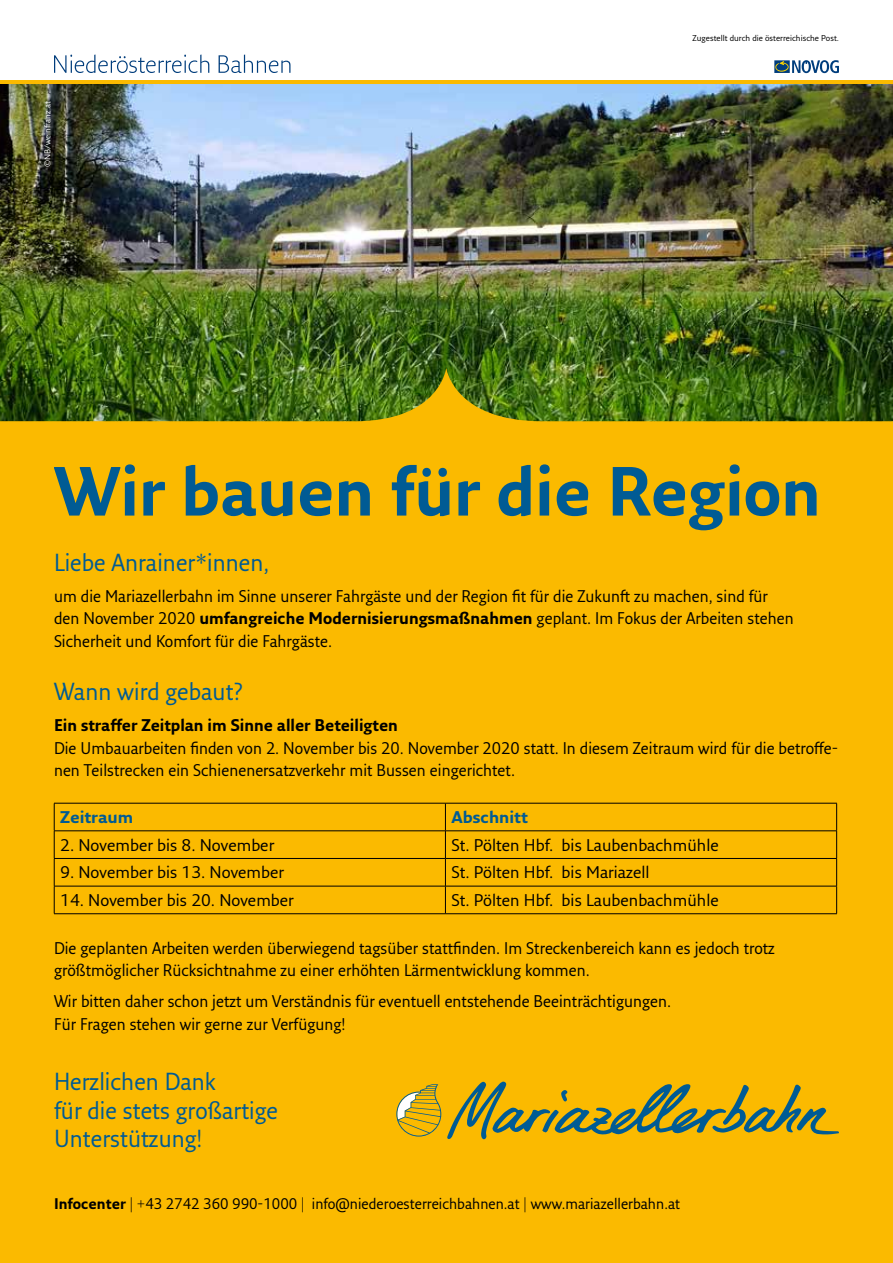
<style>
.page{position:relative;width:893px;height:1263px;background:#fff}
.page>*{position:absolute;margin:0;border:0;box-sizing:border-box;transform-origin:0 0}
.t1{font:700 67.5px "Fresco Sans Pro";color:#005b94;scale:.95 1}
.t2{font:24px/28.8px "Fresco Sans Pro";color:#005b94;scale:.95 1}
.t3{font:16.5px/22.5px "Fresco Sans Pro";color:#000;scale:.95 1}
.t4{font:16.5px "Fresco Sans Pro";color:#000}
.t5{font:700 16.5px "Fresco Sans Pro";color:#000;scale:.95 1}
.t6{font:700 16.5px "Fresco Sans Pro";color:#005b94}
.t7{font:15px "Fresco Sans Pro";color:#000;scale:.95 1}
.t8{font:8.25px "Fresco Sans Pro";color:#000}
.t9{font:8.25px "Fresco Sans Pro";color:#fff}
.s1{font-weight:700}
</style>
<div class="page">
<img style="left:0;top:84px;width:893px;height:284px">
<div style="left:0;top:368px;width:893px;height:895px;background:#fbba00"></div>
<svg style="left:396px;top:1084px;width:45px;height:52px"></svg>
<svg style="left:447px;top:1081px;width:392px;height:58px"></svg>
<hr style="left:0;top:81px;width:893px;height:3px;background:#fbba00">
<svg style="left:54px;top:55px;width:155px;height:18px"></svg>
<svg style="left:219px;top:55px;width:71px;height:18px"></svg>
<svg style="left:774px;top:60px;width:65px;height:13px"></svg>
<hr style="left:54px;top:803px;width:391px;height:1px;background:#000">
<hr style="left:445px;top:803px;width:392px;height:1px;background:#000">
<hr style="left:54px;top:830px;width:391px;height:1px;background:#000">
<hr style="left:445px;top:830px;width:392px;height:1px;background:#000">
<hr style="left:54px;top:858px;width:391px;height:1px;background:#000">
<hr style="left:445px;top:858px;width:392px;height:1px;background:#000">
<hr style="left:54px;top:886px;width:391px;height:1px;background:#000">
<svg style="left:54px;top:803px;width:1px;height:110px"></svg>
<hr style="left:445px;top:886px;width:392px;height:1px;background:#000">
<svg style="left:445px;top:803px;width:1px;height:110px"></svg>
<svg style="left:836px;top:803px;width:1px;height:110px"></svg>
<hr style="left:54px;top:913px;width:391px;height:1px;background:#000">
<hr style="left:445px;top:913px;width:392px;height:1px;background:#000">
<p class="t9" style="left:42px;top:167px;width:68px;rotate:-90deg">©NB/weinfranz.at</p>
<p class="t8" style="left:693px;top:33px;width:148px">Zugestellt durch die österreichische Post.</p>
<h1 class="t1" style="left:54px;top:449px;width:809px">Wir bauen für die Region</h1>
<h2 class="t2" style="left:54px;top:547px;width:228px">Liebe Anrainer*innen,</h2>
<p class="t3" style="left:54px;top:584px;width:780px">um die Mariazellerbahn im Sinne unserer Fahrgäste und der Region fit für die Zukunft zu machen, sind für den November 2020 <span class="s1">umfangreiche Modernisierungsmaßnahmen</span> geplant. Im Fokus der Arbeiten stehen<br>Sicherheit und Komfort für die Fahrgäste.</p>
<h2 class="t2" style="left:54px;top:677px;width:200px">Wann wird gebaut?</h2>
<p class="t5" style="left:54px;top:715px;width:364px">Ein straffer Zeitplan im Sinne aller Beteiligten</p>
<p class="t3" style="left:54px;top:736px;width:827px">Die Umbauarbeiten finden von 2. November bis 20. November 2020 statt. In diesem Zeitraum wird für die betroffe&shy;nen Teilstrecken ein Schienenersatzverkehr mit Bussen eingerichtet.</p>
<p class="t6" style="left:60px;top:807px;width:75px">Zeitraum</p>
<p class="t6" style="left:451px;top:807px;width:78px">Abschnitt</p>
<p class="t4" style="left:60px;top:835px;width:216px">2. November bis 8. November</p>
<p class="t4" style="left:451px;top:835px;width:269px">St. Pölten Hbf. bis Laubenbachmühle</p>
<p class="t4" style="left:60px;top:862px;width:225px">9. November bis 13. November</p>
<p class="t4" style="left:451px;top:862px;width:200px">St. Pölten Hbf. bis Mariazell</p>
<p class="t4" style="left:60px;top:890px;width:235px">14. November bis 20. November</p>
<p class="t4" style="left:451px;top:890px;width:269px">St. Pölten Hbf. bis Laubenbachmühle</p>
<p class="t3" style="left:54px;top:936px;width:760px">Die geplanten Arbeiten werden überwiegend tagsüber stattfinden. Im Streckenbereich kann es jedoch trotz größtmöglicher Rücksichtnahme zu einer erhöhten Lärmentwicklung kommen.</p>
<p class="t3" style="left:54px;top:990px;width:651px">Wir bitten daher schon jetzt um Verständnis für eventuell entstehende Beeinträchtigungen.<br>Für Fragen stehen wir gerne zur Verfügung!</p>
<h2 class="t2" style="left:54px;top:1066px;width:237px">Herzlichen Dank<br>für die stets großartige<br>Unterstützung!</h2>
<p class="t7" style="left:54px;top:1194px;width:660px"><span class="s1">Infocenter</span> | +43 2742 360 990-1000 | info@niederoesterreichbahnen.at | www.mariazellerbahn.at</p>
</div>
